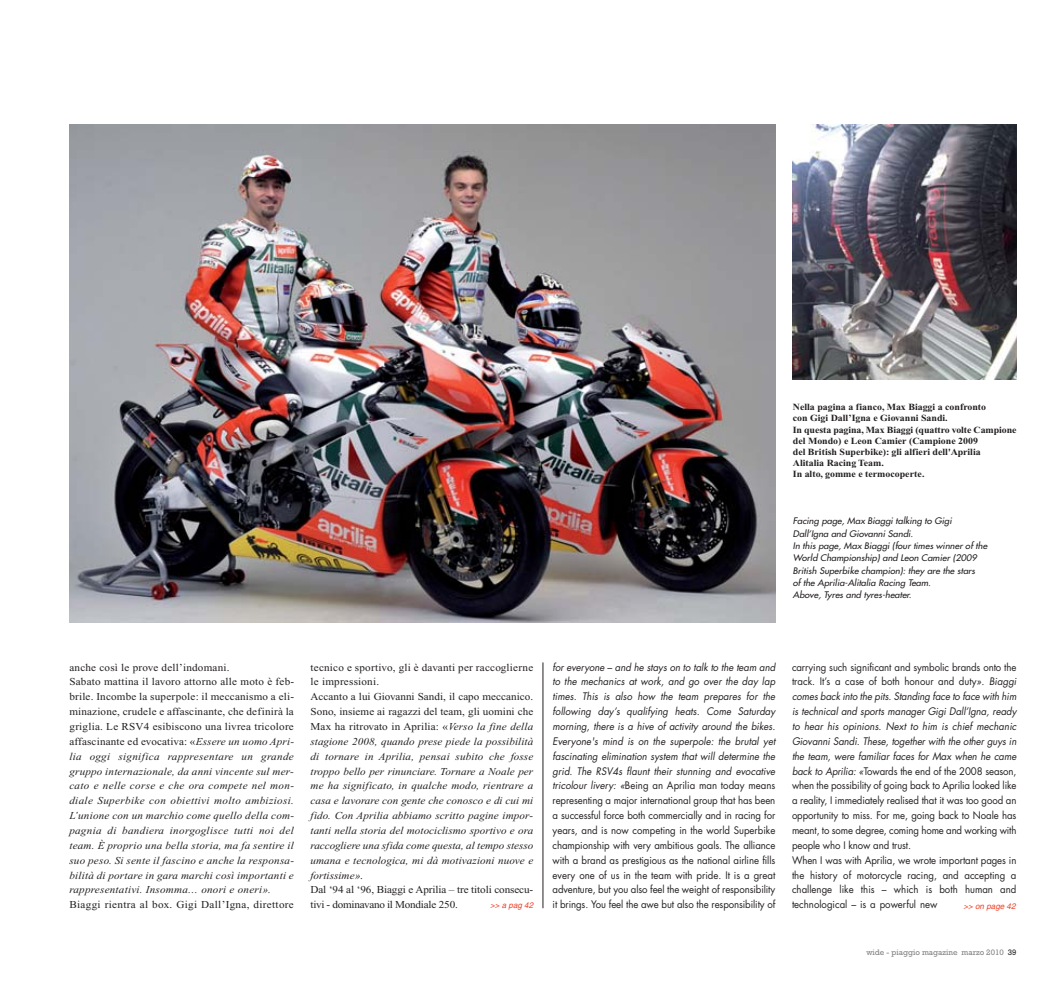
<style>
.page{position:relative;width:1053px;height:986px;background:#fff}
.page>*{position:absolute;margin:0;border:0;box-sizing:border-box;transform-origin:0 0}
.t1{font:italic 10.58px/14.8px "Times New Roman";letter-spacing:.015em;color:#231f20;scale:1.05 1}
.t2{font:10.58px "Times New Roman";letter-spacing:.03em;color:#231f20;scale:1.05 1}
.t3{font:10.12px/14.8px "Futura";letter-spacing:-.01em;color:#231f20;scale:.95 1}
.t4{font:italic 10.12px/14.8px "Futura";letter-spacing:.005em;color:#231f20;scale:.95 1}
.t5{font:700 9.45px/11px "Times New Roman";color:#231f20;scale:1.05 1}
.t6{font:italic 8.78px/12.4px "Futura";letter-spacing:.005em;color:#231f20;scale:1.05 1}
.t7{font:8.1px "Rockwell";color:#808284}
.t8{font:italic 8.1px "Helvetica";color:#ef3e25}
.s1{font-style:normal}
.s2{font-style:italic}
.s3{color:#231f20}
</style>
<div class="page">
<img style="left:69px;top:124px;width:948px;height:785px">
<p class="t5" style="left:793px;top:402px;width:214px">Nella pagina a fianco, Max Biaggi a confronto<br>con Gigi Dall’Igna e Giovanni Sandi.<br>In questa pagina, Max Biaggi (quattro volte Campione del Mondo) e Leon Camier (Campione 2009<br>del British Superbike): gli alfieri dell'Aprilia<br>Alitalia Racing Team.<br>In alto, gomme e termocoperte.</p>
<p class="t6" style="left:793px;top:515px;width:188px">Facing page, Max Biaggi talking to Gigi Dall’Igna and Giovanni Sandi.<br>In this page, Max Biaggi (four times winner of the World Championship) and Leon Camier (2009<br>British Superbike champion): they are the stars<br>of the Aprilia-Alitalia Racing Team.<br>Above, Tyres and tyres-heater.</p>
<p class="t1" style="left:69px;top:660px;width:216px"><span class="s1">anche così le prove dell’indomani.<br>Sabato mattina il lavoro attorno alle moto è feb&shy;brile. Incombe la superpole: il meccanismo a eli&shy;minazione, crudele e affascinante, che definirà la griglia. Le RSV4 esibiscono una livrea tricolore affascinante ed evocativa: «</span>Essere un uomo Apri&shy;lia oggi significa rappresentare un grande gruppo internazionale, da anni vincente sul mer&shy;cato e nelle corse e che ora compete nel mon&shy;diale Superbike con obiettivi molto ambiziosi.<br>L’unione con un marchio come quello della com&shy;pagnia di bandiera inorgoglisce tutti noi del team. È proprio una bella storia, ma fa sentire il suo peso. Si sente il fascino e anche la responsa&shy;bilità di portare in gara marchi così importanti e rappresentativi. Insomma… onori e oneri».</p>
<p class="t2" style="left:69px;top:900px;width:215px">Biaggi rientra al box. Gigi Dall’Igna, direttore</p>
<p class="t1" style="left:311px;top:660px;width:214px"><span class="s1">tecnico e sportivo, gli è davanti per raccoglierne le impressioni.<br>Accanto a lui Giovanni Sandi, il capo meccanico.<br>Sono, insieme ai ragazzi del team, gli uomini che Max ha ritrovato in Aprilia: «</span>Verso la fine della stagione 2008, quando prese piede la possibilità di tornare in Aprilia, pensai subito che fosse troppo bello per rinunciare. Tornare a Noale per me ha significato, in qualche modo, rientrare a casa e lavorare con gente che conosco e di cui mi fido. Con Aprilia abbiamo scritto pagine impor&shy;tanti nella storia del motociclismo sportivo e ora raccogliere una sfida come questa, al tempo stesso umana e tecnologica, mi dà motivazioni nuove e fortissime»<span class="s1">.<br>Dal ‘94 al ‘96, Biaggi e Aprilia – tre titoli consecu&shy;tivi - dominavano il Mondiale 250.</span></p>
<p class="t4" style="left:553px;top:660px;width:238px">for everyone – and he stays on to talk to the team and to the mechanics at work, and go over the day lap times. This is also how the team prepares for the following day ’s qualifying heats. Come Saturday morning, there is a hive of activity around the bikes.<br>Everyone's mind is on the superpole: the brutal yet fascinating elimination system that will determine the grid. The RSV4s flaunt their stunning and evocative tricolour livery: «<span class="s1">Being an Aprilia man today means representing a major international group that has been a successful force both commercially and in racing for years, and is now competing in the world Superbike championship with very ambitious goals. The alliance with a brand as prestigious as the national airline fills every one of us in the team with pride. It is a great adventure, but you also feel the weight of responsibility</span></p>
<p class="t8" style="left:490px;top:902px;width:46px">&gt;&gt; a pag 42</p>
<p class="t3" style="left:553px;top:897px;width:236px">it brings. You feel the awe but also the responsibility of</p>
<p class="t3" style="left:792px;top:660px;width:240px">carrying such significant and symbolic brands onto the track. It’s a case of both honour and duty<span class="s2">». Biaggi comes back into the pits. Standing face to face with him is technical and sports manager Gigi Dall’Igna, ready to hear his opinions. Next to him is chief mechanic Giovanni Sandi. These, together with the other guys in the team, were familiar faces for Max when he came back to Aprilia: «</span>Towards the end of the 2008 season, when the possibility of going back to Aprilia looked like a reality, I immediately realised that it was too good an opportunity to miss. For me, going back to Noale has meant, to some degree, coming home and working with people who I know and trust.<br>When I was with Aprilia, we wrote important pages in the history of motorcycle racing, and accepting a challenge like this – which is both human and technological – is a powerful new</p>
<p class="t7" style="left:866px;top:949px;width:152px">wide - piaggio magazine marzo 2010 <span class="s3">39</span></p>
<p class="t8" style="left:963px;top:902px;width:55px">&gt;&gt; on page 42</p>
</div>
